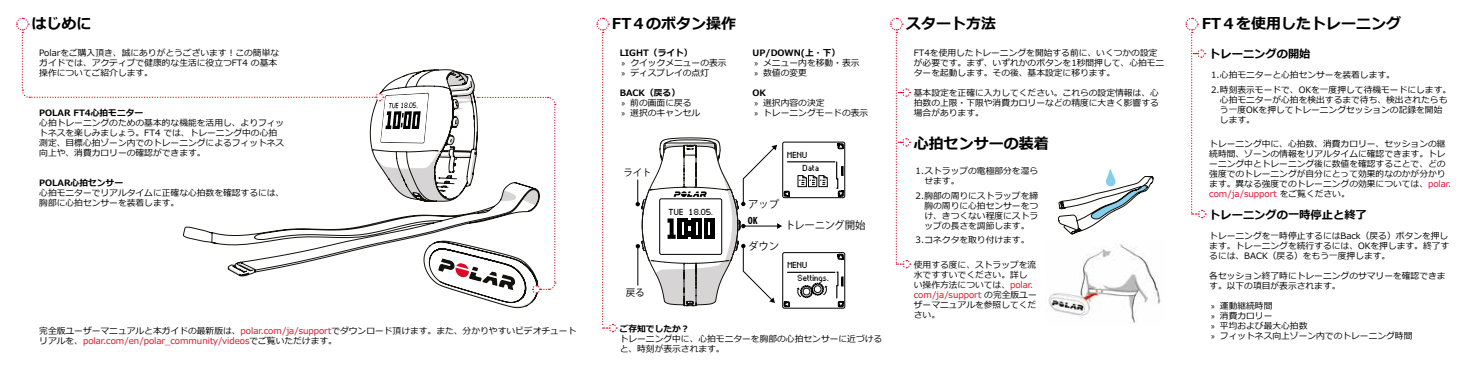
<style>
.page{position:relative;width:1471px;height:373px;background:#fff}
.page>*{position:absolute;margin:0;border:0;box-sizing:border-box;transform-origin:0 0}
.t1{font:700 15px "Meiryo";color:#000}
.t2{font:700 11.25px "Meiryo";color:#000}
.t3{font:10.5px "Koz Go Pro";letter-spacing:-.015em;color:#000}
.t4{font:700 condensed 10.5px "Myriad Pro";color:#000}
.t5{font:9.5px "Koz Go Pro";color:#000}
.t6{font:8.75px/10px "Meiryo";color:#000}
.t7{font:700 8.75px "Meiryo";color:#000}
.t8{font:7px/13.1px "polar matrix basic 7 baseline NG";color:#000}
.s1{font-weight:700}
.s2{font-family:"Myriad Pro"}
.s3{color:#e00927}
</style>
<div class="page">
<svg style="left:890px;top:17px;width:21px;height:251px"></svg>
<svg style="left:1058px;top:168px;width:95px;height:66px"></svg>
<img style="left:1048px;top:244px;width:113px;height:78px">
<svg style="left:1185px;top:17px;width:21px;height:201px"></svg>
<svg style="left:16px;top:17px;width:540px;height:290px"></svg>
<svg style="left:596px;top:17px;width:248px;height:316px"></svg>
<h1 class="t1" style="left:31px;top:13px;width:61px">はじめに</h1>
<p class="t6" style="left:39px;top:48px;width:241px">Polarをご購入頂き、誠にありがとうございます！この簡単なガイドでは、アクティブで健康的な生活に役立つFT4 の基本操作についてご紹介します。</p>
<p class="t7" style="left:39px;top:107px;width:105px">POLAR FT4心拍モニター</p>
<p class="t6" style="left:39px;top:118px;width:246px">心拍トレーニングのための基本的な機能を活用し、よりフィットネスを楽しみましょう。FT4 では、トレーニング中の心拍測定、目標心拍ゾーン内でのトレーニングによるフィットネス向上や、消費カロリーの確認ができます。</p>
<p class="t7" style="left:39px;top:177px;width:85px">POLAR心拍センサー</p>
<p class="t6" style="left:39px;top:188px;width:246px">心拍モニターでリアルタイムに正確な心拍数を確認するには、胸部に心拍センサーを装着します。</p>
<h1 class="t1" style="left:612px;top:13px;width:126px">FT４のボタン操作</h1>
<p class="t6" style="left:619px;top:48px;width:108px"><span class="s1">LIGHT（ライト）<br></span><span class="s2">»</span> クイックメニューの表示<span class="s2">»</span> ディスプレイの点灯</p>
<p class="t6" style="left:619px;top:88px;width:82px"><span class="s1">BACK（戻る）<br></span><span class="s2">»</span> 前の画面に戻る<br><span class="s2">»</span> 選択のキャンセル</p>
<p class="t6" style="left:752px;top:48px;width:108px"><span class="s1">UP/DOWN(上・下）<br></span><span class="s2">»</span> メニュー内を移動・表示<span class="s2">»</span> 数値の変更</p>
<p class="t6" style="left:752px;top:88px;width:117px"><span class="s1">OK<br></span><span class="s2">»</span> 選択内容の決定<br><span class="s2">»</span> トレーニングモードの表示</p>
<p class="t5" style="left:623px;top:166px;width:30px">ライト</p>
<p class="t8" style="left:669px;top:206px;width:46px">TUE 18.05.</p>
<p class="t5" style="left:626px;top:286px;width:20px">戻る</p>
<p class="t8" style="left:803px;top:148px;width:18px;text-indent:-15px">MENU<br>Data</p>
<p class="t3" style="left:748px;top:197px;width:33px">アップ</p>
<p class="t3" style="left:748px;top:238px;width:33px">ダウン</p>
<p class="t4" style="left:748px;top:214px;width:11px">OK</p>
<p class="t3" style="left:785px;top:218px;width:82px">トレーニング開始</p>
<p class="t8" style="left:798px;top:259px;width:33px;text-indent:-10px">MENU<br>Settings.</p>
<h1 class="t1" style="left:906px;top:13px;width:91px">スタート方法</h1>
<p class="t6" style="left:914px;top:48px;width:252px">FT4を使用したトレーニングを開始する前に、いくつかの設定が必要です。まず、いずれかのボタンを1秒間押して、心拍モニターを起動します。その後、基本設定に移ります。</p>
<p class="t6" style="left:914px;top:88px;width:246px;text-align:justify">基本設定を正確に入力してください。これらの設定情報は、心拍数の上限・下限や消費カロリーなどの精度に大きく影響する場合があります。</p>
<h1 class="t1" style="left:914px;top:133px;width:136px">心拍センサーの装着</h1>
<p class="t6" style="left:924px;top:166px;width:115px;text-indent:-9px">1.ストラップの電極部分を湿らせます。</p>
<p class="t6" style="left:924px;top:191px;width:115px;text-align:justify;text-indent:-9px">2.胸部の周りにストラップを締胸の周りに心拍センサーをつけ、きつくない程度にストラップの長さを調節します。</p>
<p class="t6" style="left:915px;top:235px;width:115px">3.コネクタを取り付けます。</p>
<p class="t6" style="left:914px;top:260px;width:124px">使用する度に、ストラップを流水ですすいでください。詳しい操作方法については、<span class="s3">polar. com/ja/support</span> の完全版ユーザーマニュアルを参照してください。</p>
<p class="t6" style="left:39px;top:325px;width:538px">完全版ユーザーマニュアルと本ガイドの最新版は、<span class="s3">polar.com/ja/support</span>でダウンロード頂けます。また、分かりやすいビデオチュートリアルを、<span class="s3">polar.com/en/polar_community/videos</span>でご覧いただけます。</p>
<p class="t7" style="left:619px;top:322px;width:71px">ご存知でしたか？</p>
<p class="t6" style="left:619px;top:333px;width:264px">トレーニング中に、心拍モニターを胸部の心拍センサーに近づけると、時刻が表示されます。</p>
<h1 class="t1" style="left:1201px;top:13px;width:201px">FT４を使用したトレーニング</h1>
<p class="t2" style="left:1209px;top:46px;width:103px">トレーニングの開始</p>
<p class="t6" style="left:1211px;top:68px;width:242px;line-height:14.4px">1.心拍モニターと心拍センサーを装着します。<br>2.時刻表示モードで、OKを一度押して待機モードにします。</p>
<p class="t6" style="left:1219px;top:95px;width:229px">心拍モニターが心拍を検出するまで待ち、検出されたらもう一度OKを押してトレーニングセッションの記録を開始します。</p>
<p class="t6" style="left:1209px;top:139px;width:243px">トレーニング中に、心拍数、消費カロリー、セッションの継続時間、ゾーンの情報をリアルタイムに確認できます。トレーニング中とトレーニング後に数値を確認することで、どの強度でのトレーニングが自分にとって効果的なのかが分かります。異なる強度でのトレーニングの効果については、<span class="s3">polar. com/ja/support</span> をご覧ください。</p>
<p class="t2" style="left:1209px;top:206px;width:159px">トレーニングの一時停止と終了</p>
<p class="t6" style="left:1209px;top:230px;width:241px;text-align:justify">トレーニングを一時停止するにはBack（戻る）ボタンを押します。トレーニングを続行するには、OKを押します。終了するには、BACK（戻る）をもう一度押します。</p>
<p class="t6" style="left:1209px;top:270px;width:238px">各セッション終了時にトレーニングのサマリーを確認できます。以下の項目が表示されます。</p>
<p class="t6" style="left:1211px;top:300px;width:203px"><span class="s2">»</span> 運動継続時間<br><span class="s2">»</span> 消費カロリー<br><span class="s2">»</span> 平均および最大心拍数<br><span class="s2">»</span> フィットネス向上ゾーン内でのトレーニング時間</p>
</div>
